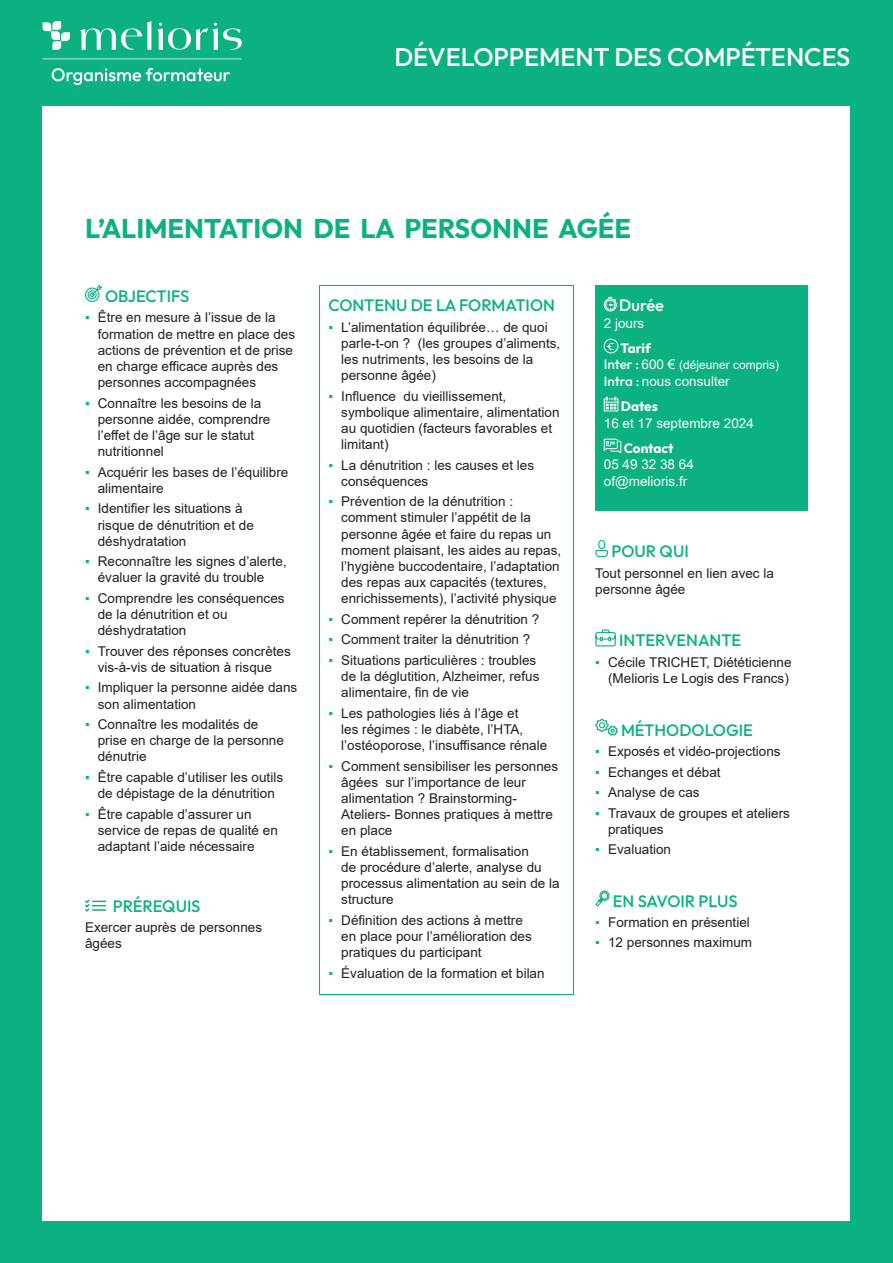
<style>
.page{position:relative;width:893px;height:1263px;background:#0bb181}
.page>*{position:absolute;margin:0;border:0;box-sizing:border-box;transform-origin:0 0}
.t1{font:700 27px "Outfit";color:#0bb181}
.t2{font:500 25.5px "Outfit";color:#fff}
.t3{font:500 16.5px "Outfit";color:#0bb181}
.t4{font:500 16.5px "Outfit";color:#fff}
.t5{font:13.5px/16.2px "Arial";color:#231f20}
.t6{font:13.5px "Arial";color:#fff}
.t7{font:700 13.5px "Outfit";letter-spacing:-.005em;color:#fff}
.t8{font:12px "Arial";color:#fff}
.s1{color:#0bb181}
.s2{font-family:"Outfit";font-weight:500;font-size:13.5px}
.s3{font-size:13.5px}
.s4{font-family:"Outfit";font-weight:500}
</style>
<div class="page">
<div style="left:43px;top:106px;width:807px;height:1114px;background:#fff"></div>
<hr style="left:0;top:0;width:1px;height:1263px;background:#f89a41">
<svg style="left:52px;top:68px;width:178px;height:17px"></svg>
<svg style="left:43px;top:59px;width:199px;height:1px"></svg>
<svg style="left:157px;top:23px;width:85px;height:27px"></svg>
<svg style="left:80px;top:21px;width:71px;height:29px"></svg>
<svg style="left:43px;top:21px;width:27px;height:29px"></svg>
<svg style="left:85px;top:285px;width:17px;height:17px"></svg>
<svg style="left:85px;top:899px;width:22px;height:13px"></svg>
<div style="left:319px;top:285px;width:255px;height:710px;border:1px solid #0bb181"></div>
<div style="left:595px;top:285px;width:213px;height:225px;background:#0bb181"></div>
<svg style="left:603px;top:297px;width:14px;height:15px"></svg>
<svg style="left:603px;top:338px;width:16px;height:16px"></svg>
<svg style="left:603px;top:396px;width:16px;height:16px"></svg>
<svg style="left:603px;top:438px;width:18px;height:16px"></svg>
<svg style="left:595px;top:540px;width:14px;height:18px"></svg>
<svg style="left:595px;top:629px;width:21px;height:18px"></svg>
<svg style="left:595px;top:718px;width:23px;height:18px"></svg>
<svg style="left:595px;top:890px;width:15px;height:17px"></svg>
<h2 class="t2" style="left:394px;top:40px;width:458px">DÉVELOPPEMENT DES COMPÉTENCES</h2>
<p class="t1" style="left:85px;top:211px;width:547px">L’ALIMENTATION DE LA PERSONNE AGÉE</p>
<p class="t3" style="left:105px;top:285px;width:86px">OBJECTIFS</p>
<p class="t5" style="left:98px;top:309px;width:199px;text-indent:-13px"><span class="s1">▪</span> Être en mesure à l’issue de la formation de mettre en place des actions de prévention et de prise en charge efficace auprès des personnes accompagnées</p>
<p class="t5" style="left:98px;top:395px;width:174px;text-indent:-13px"><span class="s1">▪</span> Connaître les besoins de la personne aidée, comprendre l’effet de l’âge sur le statut nutritionnel</p>
<p class="t5" style="left:98px;top:464px;width:192px;text-indent:-13px"><span class="s1">▪</span> Acquérir les bases de l’équilibre alimentaire</p>
<p class="t5" style="left:98px;top:500px;width:158px;text-indent:-13px"><span class="s1">▪</span> Identifier les situations à risque de dénutrition et de déshydratation</p>
<p class="t5" style="left:98px;top:553px;width:191px;text-indent:-13px"><span class="s1">▪</span> Reconnaître les signes d’alerte, évaluer la gravité du trouble</p>
<p class="t5" style="left:98px;top:590px;width:188px;text-indent:-13px"><span class="s1">▪</span> Comprendre les conséquences de la dénutrition et ou déshydratation</p>
<p class="t5" style="left:85px;top:643px;width:207px;text-align:center"><span class="s1">▪</span> Trouver des réponses concrètes vis-à-vis de situation à risque</p>
<p class="t5" style="left:98px;top:679px;width:201px;text-indent:-13px"><span class="s1">▪</span> Impliquer la personne aidée dans son alimentation</p>
<p class="t5" style="left:98px;top:716px;width:188px;text-indent:-13px"><span class="s1">▪</span> Connaître les modalités de prise en charge de la personne dénutrie</p>
<p class="t5" style="left:85px;top:769px;width:200px;text-align:center"><span class="s1">▪</span> Être capable d’utiliser les outils de dépistage de la dénutrition</p>
<p class="t5" style="left:98px;top:806px;width:182px;text-indent:-13px"><span class="s1">▪</span> Être capable d’assurer un service de repas de qualité en adaptant l’aide nécessaire</p>
<p class="t3" style="left:113px;top:895px;width:89px">PRÉREQUIS</p>
<p class="t5" style="left:85px;top:919px;width:179px">Exercer auprès de personnes âgées</p>
<p class="t3" style="left:329px;top:294px;width:228px">CONTENU DE LA FORMATION</p>
<p class="t5" style="left:341px;top:319px;width:221px;text-indent:-13px"><span class="s1">▪</span> L’alimentation équilibrée… de quoi parle-t-on ? (les groupes d’aliments, les nutriments, les besoins de la personne âgée)</p>
<p class="t5" style="left:341px;top:388px;width:220px;text-indent:-13px"><span class="s1">▪</span> Influence du vieillissement, symbolique alimentaire, alimentation au quotidien (facteurs favorables et limitant)</p>
<p class="t5" style="left:341px;top:457px;width:194px;text-indent:-13px"><span class="s1">▪</span> La dénutrition : les causes et les conséquences</p>
<p class="t5" style="left:341px;top:493px;width:221px;text-indent:-13px"><span class="s1">▪</span> Prévention de la dénutrition : comment stimuler l’appétit de la personne âgée et faire du repas un moment plaisant, les aides au repas, l’hygiène buccodentaire, l’adaptation des repas aux capacités (textures, enrichissements), l’activité physique</p>
<p class="t5" style="left:329px;top:611px;width:212px"><span class="s1">▪</span> Comment repérer la dénutrition ?</p>
<p class="t5" style="left:329px;top:631px;width:203px"><span class="s1">▪</span> Comment traiter la dénutrition ?</p>
<p class="t5" style="left:341px;top:652px;width:200px;text-indent:-13px"><span class="s1">▪</span> Situations particulières : troubles de la déglutition, Alzheimer, refus alimentaire, fin de vie</p>
<p class="t5" style="left:341px;top:705px;width:207px;text-indent:-13px"><span class="s1">▪</span> Les pathologies liés à l’âge et<br>les régimes : le diabète, l’HTA, l’ostéoporose, l’insuffisance rénale</p>
<p class="t5" style="left:341px;top:758px;width:218px;text-indent:-13px"><span class="s1">▪</span> Comment sensibiliser les personnes âgées sur l’importance de leur alimentation ? Brainstorming-<br>Ateliers- Bonnes pratiques à mettre en place</p>
<p class="t5" style="left:341px;top:843px;width:220px;text-indent:-13px"><span class="s1">▪</span> En établissement, formalisation<br>de procédure d’alerte, analyse du processus alimentation au sein de la structure</p>
<p class="t5" style="left:341px;top:912px;width:192px;text-indent:-13px"><span class="s1">▪</span> Définition des actions à mettre en place pour l’amélioration des pratiques du participant</p>
<p class="t5" style="left:329px;top:965px;width:218px"><span class="s1">▪</span> Évaluation de la formation et bilan</p>
<p class="t4" style="left:619px;top:295px;width:46px">Durée</p>
<p class="t6" style="left:604px;top:314px;width:42px">2 jours</p>
<p class="t7" style="left:621px;top:340px;width:32px">Tarif</p>
<p class="t8" style="left:604px;top:357px;width:177px"><span class="s2">Inter :</span> <span class="s3">600 €</span> (déjeuner compris)</p>
<p class="t6" style="left:604px;top:372px;width:127px"><span class="s4">Intra :</span> nous consulter</p>
<p class="t7" style="left:621px;top:398px;width:39px">Dates</p>
<p class="t6" style="left:604px;top:413px;width:152px">16 et 17 septembre 2024</p>
<p class="t7" style="left:624px;top:439px;width:51px">Contact</p>
<p class="t6" style="left:604px;top:455px;width:92px">05 49 32 38 64</p>
<p class="t6" style="left:604px;top:472px;width:85px">of@melioris.fr</p>
<p class="t3" style="left:611px;top:540px;width:79px">POUR QUI</p>
<p class="t5" style="left:595px;top:565px;width:180px">Tout personnel en lien avec la personne âgée</p>
<p class="t3" style="left:619px;top:630px;width:124px">INTERVENANTE</p>
<p class="t5" style="left:595px;top:654px;width:198px;text-align:right"><span class="s1">▪</span> Cécile TRICHET, Diététicienne (Melioris Le Logis des Francs)</p>
<p class="t3" style="left:621px;top:719px;width:133px">MÉTHODOLOGIE</p>
<p class="t5" style="left:595px;top:743px;width:187px"><span class="s1">▪</span> Exposés et vidéo-projections</p>
<p class="t5" style="left:595px;top:764px;width:127px"><span class="s1">▪</span> Echanges et débat</p>
<p class="t5" style="left:595px;top:784px;width:106px"><span class="s1">▪</span> Analyse de cas</p>
<p class="t5" style="left:608px;top:805px;width:183px;text-indent:-13px"><span class="s1">▪</span> Travaux de groupes et ateliers pratiques</p>
<p class="t5" style="left:595px;top:841px;width:77px"><span class="s1">▪</span> Evaluation</p>
<p class="t3" style="left:613px;top:890px;width:126px">EN SAVOIR PLUS</p>
<p class="t5" style="left:595px;top:914px;width:156px"><span class="s1">▪</span> Formation en présentiel</p>
<p class="t5" style="left:595px;top:934px;width:158px"><span class="s1">▪</span> 12 personnes maximum</p>
</div>
